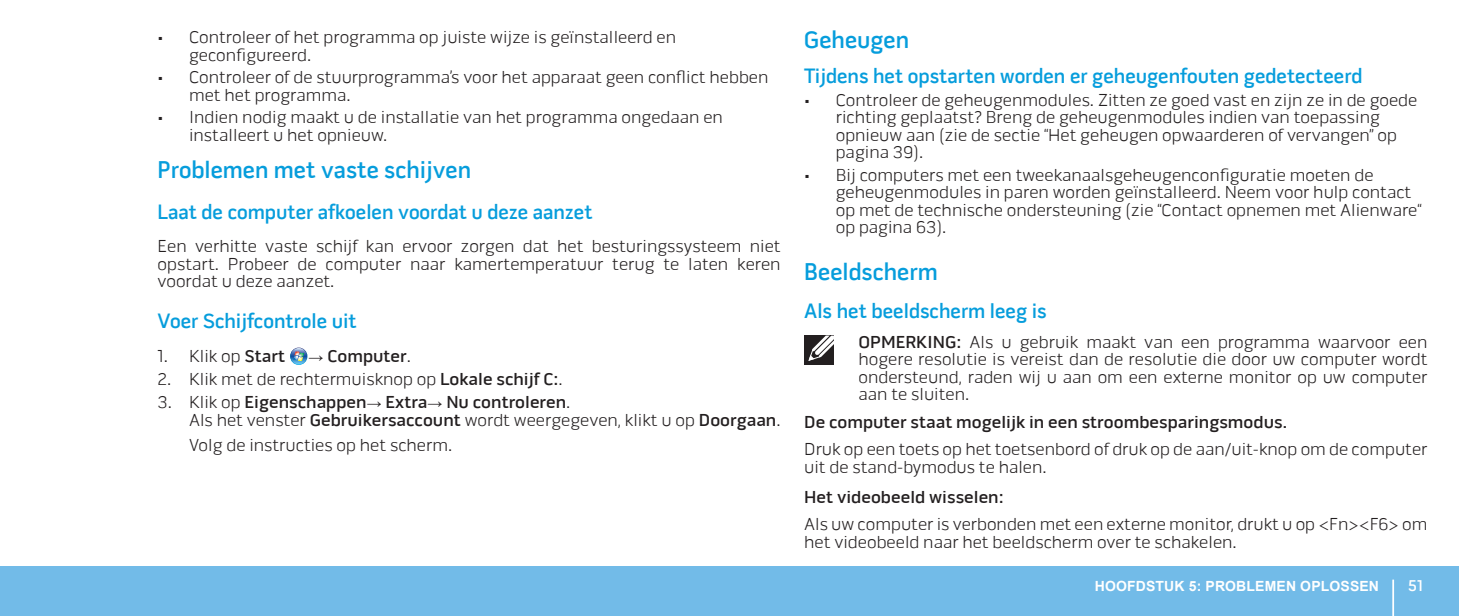
<style>
.page{position:relative;width:1459px;height:616px;background:#fff}
.page>*{position:absolute;margin:0;border:0;box-sizing:border-box;transform-origin:0 0}
.t1{font:600 24.5px "Pill Gothic 600 mg";color:#069ddc}
.t2{font:600 21px "Pill Gothic 600 mg";color:#069ddc}
.t3{font:300 17.5px/17.5px "Pill Alt 600 mg";color:#231f20}
.t4{font:500 17.5px/17.5px "Pill Alt 600 mg";color:#231f20}
.t5{font:500 15.75px "Pill Alt 600 mg";color:#fff}
.t6{font:700 14px "Arial";letter-spacing:.01em;color:#fff}
.s1{font-weight:500}
.s2{font-family:"Arial";font-weight:400;font-size:14.88px}
.s3{font-weight:300}
</style>
<div class="page">
<div style="left:0;top:566px;width:1458px;height:49px;background:#72bbe8"></div>
<hr style="left:1392px;top:579px;width:2px;height:36px;background:#fff">
<svg style="left:290px;top:348px;width:17px;height:16px"></svg>
<svg style="left:293px;top:351px;width:11px;height:10px"></svg>
<div style="left:804px;top:335px;width:29px;height:30px;background:#231f20"></div>
<svg style="left:808px;top:335px;width:26px;height:26px"></svg>
<p class="t3" style="left:189px;top:28px;width:488px;text-indent:-32px">• Controleer of het programma op juiste wijze is geïnstalleerd en geconfigureerd.</p>
<p class="t3" style="left:189px;top:68px;width:581px;text-indent:-32px">• Controleer of de stuurprogramma’s voor het apparaat geen conflict hebben met het programma.</p>
<p class="t3" style="left:189px;top:108px;width:535px;text-indent:-32px">• Indien nodig maakt u de installatie van het programma ongedaan en installeert u het opnieuw.</p>
<h1 class="t1" style="left:158px;top:155px;width:315px">Problemen met vaste schijven</h1>
<p class="t2" style="left:158px;top:199px;width:436px">Laat de computer afkoelen voordat u deze aanzet</p>
<p class="t3" style="left:158px;top:237px;width:624px;text-align:justify">Een verhitte vaste schijf kan ervoor zorgen dat het besturingssysteem niet opstart. Probeer de computer naar kamertemperatuur terug te laten keren voordat u deze aanzet.</p>
<p class="t2" style="left:158px;top:308px;width:201px">Voer Schijfcontrole uit</p>
<p class="t3" style="left:158px;top:347px;width:129px">1. Klik op <span class="s1">Start</span></p>
<p class="t4" style="left:308px;top:347px;width:104px"><span class="s2">→</span> Computer<span class="s3">.</span></p>
<p class="t3" style="left:158px;top:370px;width:406px">2. Klik met de rechtermuisknop op <span class="s1">Lokale schijf C:</span>.</p>
<p class="t4" style="left:189px;top:393px;width:593px;text-indent:-31px"><span class="s3">3. Klik op</span> Eigenschappen<span class="s2">→</span> Extra<span class="s2">→</span> Nu controleren<span class="s3">.<br>Als het venster</span> Gebruikersaccount <span class="s3">wordt weergegeven, klikt u op</span> Doorgaan<span class="s3">.</span></p>
<p class="t3" style="left:189px;top:436px;width:265px">Volg de instructies op het scherm.</p>
<h1 class="t1" style="left:804px;top:25px;width:106px">Geheugen</h1>
<p class="t2" style="left:804px;top:63px;width:560px">Tijdens het opstarten worden er geheugenfouten gedetecteerd</p>
<p class="t3" style="left:835px;top:91px;width:583px;text-indent:-32px">• Controleer de geheugenmodules. Zitten ze goed vast en zijn ze in de goede richting geplaatst? Breng de geheugenmodules indien van toepassing opnieuw aan (zie de sectie “Het geheugen opwaarderen of vervangen” op pagina 39).</p>
<p class="t3" style="left:835px;top:166px;width:587px;text-indent:-32px">• Bij computers met een tweekanaalsgeheugenconfiguratie moeten de geheugenmodules in paren worden geïnstalleerd. Neem voor hulp contact op met de technische ondersteuning (zie “Contact opnemen met Alienware“ op pagina 63).</p>
<h1 class="t1" style="left:804px;top:257px;width:135px">Beeldscherm</h1>
<p class="t2" style="left:804px;top:298px;width:244px">Als het beeldscherm leeg is</p>
<p class="t3" style="left:858px;top:333px;width:570px;text-align:justify"><span class="s1">OPMERKING:</span> Als u gebruik maakt van een programma waarvoor een hogere resolutie is vereist dan de resolutie die door uw computer wordt ondersteund, raden wij u aan om een externe monitor op uw computer aan te sluiten.</p>
<p class="t4" style="left:804px;top:413px;width:484px">De computer staat mogelijk in een stroombesparingsmodus.</p>
<p class="t3" style="left:804px;top:440px;width:625px">Druk op een toets op het toetsenbord of druk op de aan/uit-knop om de computer uit de stand-bymodus te halen.</p>
<p class="t4" style="left:804px;top:487px;width:201px">Het videobeeld wisselen:</p>
<p class="t3" style="left:804px;top:515px;width:624px">Als uw computer is verbonden met een externe monitor, drukt u op &lt;Fn&gt;&lt;F6&gt; om het videobeeld naar het beeldscherm over te schakelen.</p>
<p class="t6" style="left:1094px;top:576px;width:286px">HOOFDSTUK 5: PROBLEMEN OPLOSSEN</p>
<p class="t5" style="left:1407px;top:576px;width:17px">51</p>
</div>
